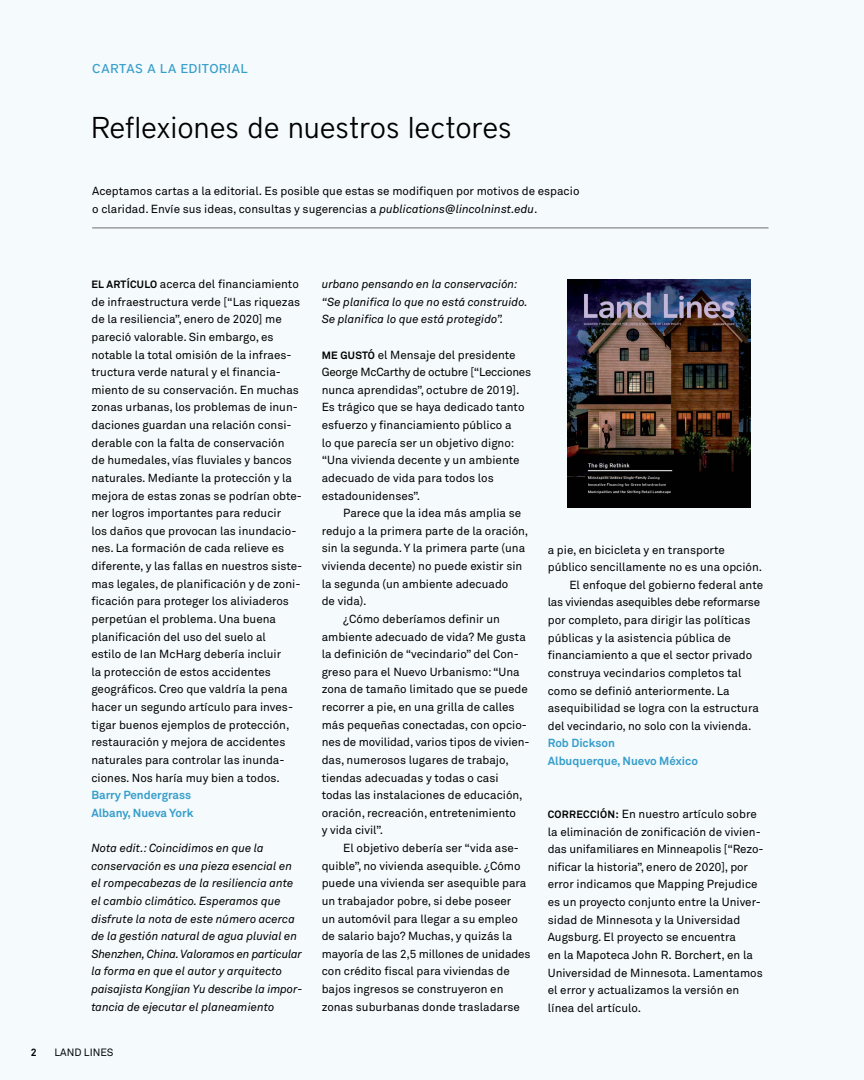
<style>
.page{position:relative;width:864px;height:1080px;background:#f5fafc}
.page>*{position:absolute;margin:0;border:0;box-sizing:border-box;transform-origin:0 0}
.t1{font:300 30px "District";color:#000}
.t2{font:500 12.75px "District";letter-spacing:.04em;color:#369ecb}
.t3{font:11.7px/17.5px "Akkurat Pro";color:#000}
.t4{font:italic 11.7px/17.5px "Akkurat Pro";color:#000}
.t5{font:700 11.7px/17.5px "Akkurat Pro";color:#369ecb}
.t6{font:11.7px "Akkurat Pro";letter-spacing:-.02em;color:#000}
.t7{font:10.5px "Akkurat Pro";color:#000}
.t8{font:700 10.5px "Akkurat Pro";color:#000}
.s1{font-style:italic}
.s2{font-weight:700;font-size:10.5px}
</style>
<div class="page">
<img style="left:568px;top:279px;width:183px;height:228px">
<hr style="left:92px;top:228px;width:677px;height:1px;background:#6d6e71">
<p class="t2" style="left:92px;top:61px;width:157px">CARTAS A LA EDITORIAL</p>
<h1 class="t1" style="left:91px;top:110px;width:421px">Reflexiones de nuestros lectores</h1>
<p class="t3" style="left:92px;top:183px;width:489px;line-height:18px">Aceptamos cartas a la editorial. Es posible que estas se modifiquen por motivos de espacio o claridad. Envíe sus ideas, consultas y sugerencias a <span class="s1">publications@lincolninst.edu</span>.</p>
<p class="t3" style="left:91px;top:276px;width:212px"><span class="s2">EL ARTÍCULO</span> acerca del financiamiento de infraestructura verde [“Las riquezas de la resiliencia”, enero de 2020] me pareció valorable. Sin embargo, es notable la total omisión de la infraes&shy;tructura verde natural y el financia&shy;miento de su conservación. En muchas zonas urbanas, los problemas de inun&shy;daciones guardan una relación consi&shy;derable con la falta de conservación<br>de humedales, vías fluviales y bancos naturales. Mediante la protección y la mejora de estas zonas se podrían obte&shy;ner logros importantes para reducir<br>los daños que provocan las inundacio&shy;nes. La formación de cada relieve es diferente, y las fallas en nuestros siste&shy;mas legales, de planificación y de zoni&shy;ficación para proteger los aliviaderos perpetúan el problema. Una buena planificación del uso del suelo al<br>estilo de Ian McHarg debería incluir<br>la protección de estos accidentes geográficos. Creo que valdría la pena hacer un segundo artículo para inves&shy;tigar buenos ejemplos de protección, restauración y mejora de accidentes naturales para controlar las inunda&shy;ciones. Nos haría muy bien a todos.</p>
<p class="t5" style="left:91px;top:786px;width:103px">Barry Pendergrass<br>Albany, Nueva York</p>
<p class="t4" style="left:91px;top:840px;width:213px">Nota edit.: Coincidimos en que la conservación es una pieza esencial en el rompecabezas de la resiliencia ante el cambio climático. Esperamos que disfrute la nota de este número acerca de la gestión natural de agua pluvial en Shenzhen, China. Valoramos en particular la forma en que el autor y arquitecto paisajista Kongjian Yu describe la impor&shy;tancia de ejecutar el planeamiento</p>
<p class="t8" style="left:31px;top:1046px;width:7px">2</p>
<p class="t7" style="left:55px;top:1047px;width:61px">LAND LINES</p>
<p class="t4" style="left:322px;top:276px;width:208px">urbano pensando en la conservación: “Se planifica lo que no está construido.<br>Se planifica lo que está protegido”.</p>
<p class="t3" style="left:322px;top:346px;width:211px"><span class="s2">ME GUSTÓ</span> el Mensaje del presidente George McCarthy de octubre [“Lecciones nunca aprendidas”, octubre de 2019].<br>Es trágico que se haya dedicado tanto esfuerzo y financiamiento público a<br>lo que parecía ser un objetivo digno: “Una vivienda decente y un ambiente adecuado de vida para todos los estadounidenses”.</p>
<p class="t3" style="left:343px;top:505px;width:179px">Parece que la idea más amplia se</p>
<p class="t3" style="left:322px;top:522px;width:208px">redujo a la primera parte de la oración,</p>
<p class="t3" style="left:322px;top:540px;width:205px">sin la segunda. Y la primera parte (una</p>
<p class="t3" style="left:322px;top:558px;width:202px">vivienda decente) no puede existir sin</p>
<p class="t3" style="left:322px;top:575px;width:188px">la segunda (un ambiente adecuado</p>
<p class="t3" style="left:322px;top:593px;width:46px">de vida).</p>
<p class="t3" style="left:343px;top:610px;width:158px">¿Cómo deberíamos definir un</p>
<p class="t3" style="left:322px;top:628px;width:206px">ambiente adecuado de vida? Me gusta</p>
<p class="t3" style="left:322px;top:646px;width:199px">la definición de “vecindario” del Con-</p>
<p class="t3" style="left:322px;top:663px;width:200px">greso para el Nuevo Urbanismo: “Una</p>
<p class="t3" style="left:322px;top:681px;width:208px">zona de tamaño limitado que se puede</p>
<p class="t3" style="left:322px;top:699px;width:194px">recorrer a pie, en una grilla de calles</p>
<p class="t3" style="left:322px;top:716px;width:207px">más pequeñas conectadas, con opcio-</p>
<p class="t3" style="left:322px;top:734px;width:209px">nes de movilidad, varios tipos de vivien-</p>
<p class="t3" style="left:322px;top:751px;width:189px">das, numerosos lugares de trabajo,</p>
<p class="t3" style="left:322px;top:769px;width:178px">tiendas adecuadas y todas o casi</p>
<p class="t3" style="left:322px;top:787px;width:203px">todas las instalaciones de educación,</p>
<p class="t3" style="left:322px;top:804px;width:196px">oración, recreación, entretenimiento</p>
<p class="t3" style="left:322px;top:822px;width:63px">y vida civil”.</p>
<p class="t3" style="left:343px;top:840px;width:177px">El objetivo debería ser “vida ase-</p>
<p class="t3" style="left:322px;top:857px;width:200px">quible”, no vivienda asequible. ¿Cómo</p>
<p class="t3" style="left:322px;top:875px;width:206px">puede una vivienda ser asequible para</p>
<p class="t3" style="left:322px;top:892px;width:191px">un trabajador pobre, si debe poseer</p>
<p class="t3" style="left:322px;top:910px;width:198px">un automóvil para llegar a su empleo</p>
<p class="t3" style="left:322px;top:928px;width:192px">de salario bajo? Muchas, y quizás la</p>
<p class="t3" style="left:322px;top:945px;width:210px">mayoría de las 2,5 millones de unidades</p>
<p class="t3" style="left:322px;top:963px;width:190px">con crédito fiscal para viviendas de</p>
<p class="t3" style="left:322px;top:981px;width:183px">bajos ingresos se construyeron en</p>
<p class="t3" style="left:322px;top:998px;width:200px">zonas suburbanas donde trasladarse</p>
<p class="t3" style="left:548px;top:541px;width:179px">a pie, en bicicleta y en transporte</p>
<p class="t3" style="left:548px;top:559px;width:216px">público sencillamente no es una opción.</p>
<p class="t3" style="left:569px;top:576px;width:195px">El enfoque del gobierno federal ante</p>
<p class="t6" style="left:548px;top:596px;width:214px">las viviendas asequibles debe reformarse</p>
<p class="t3" style="left:548px;top:612px;width:204px">por completo, para dirigir las políticas</p>
<p class="t3" style="left:548px;top:629px;width:185px">públicas y la asistencia pública de</p>
<p class="t3" style="left:548px;top:647px;width:206px">financiamiento a que el sector privado</p>
<p class="t3" style="left:548px;top:664px;width:195px">construya vecindarios completos tal</p>
<p class="t3" style="left:548px;top:682px;width:183px">como se definió anteriormente. La</p>
<p class="t3" style="left:548px;top:700px;width:213px">asequibilidad se logra con la estructura</p>
<p class="t3" style="left:548px;top:717px;width:205px">del vecindario, no solo con la vivienda.</p>
<p class="t5" style="left:548px;top:735px;width:152px">Rob Dickson<br>Albuquerque, Nuevo México</p>
<p class="t3" style="left:548px;top:805px;width:217px"><span class="s2">CORRECCIÓN:</span> En nuestro artículo sobre la eliminación de zonificación de vivien&shy;das unifamiliares en Minneapolis [“Rezo&shy;nificar la historia”, enero de 2020], por error indicamos que Mapping Prejudice es un proyecto conjunto entre la Univer&shy;sidad de Minnesota y la Universidad Augsburg. El proyecto se encuentra<br>en la Mapoteca John R. Borchert, en la Universidad de Minnesota. Lamentamos el error y actualizamos la versión en línea del artículo.</p>
</div>
